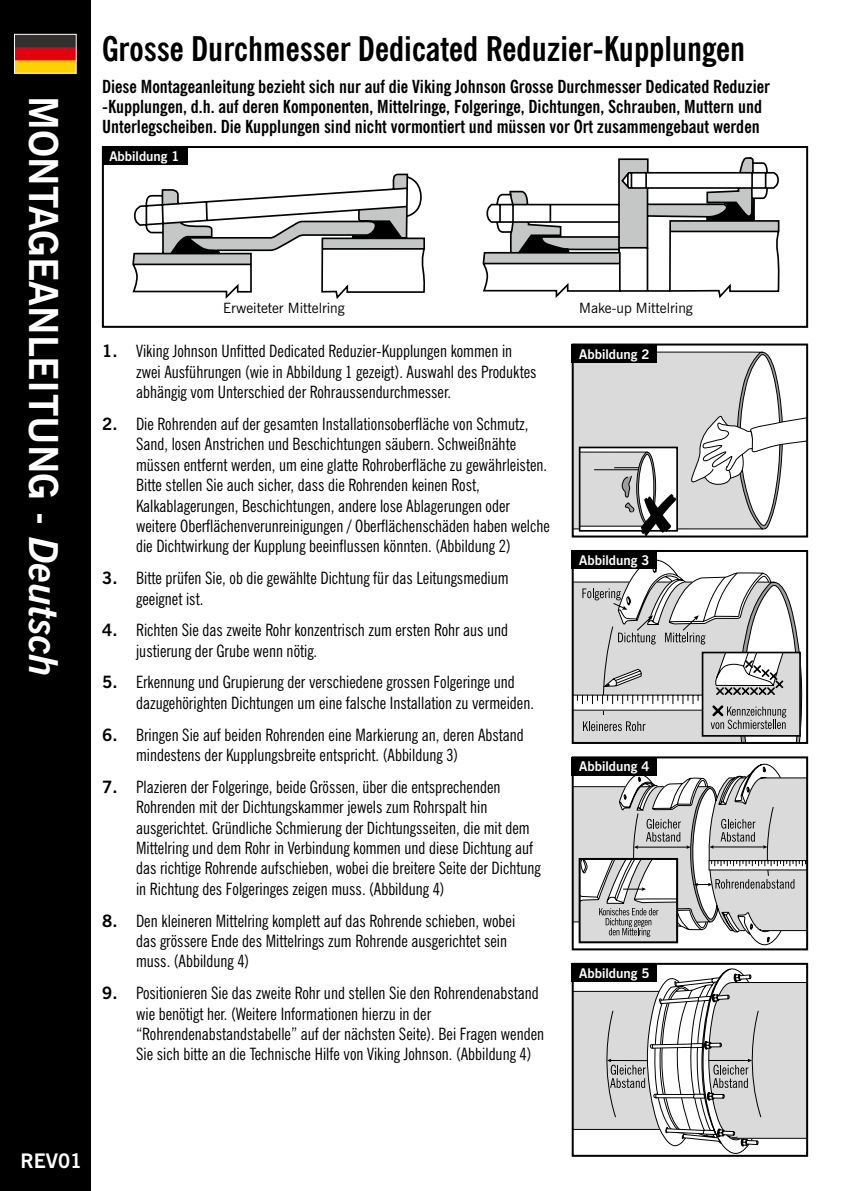
<style>
.page{position:relative;width:842px;height:1191px;background:#fff}
.page>*{position:absolute;margin:0;border:0;box-sizing:border-box;transform-origin:0 0}
.t1{font:700 40px "News Gothic BT";color:#fff}
.t2{font:700 condensed 34px "News Gothic BT";color:#000}
.t3{font:700 20px "News Gothic BT";color:#fff}
.t4{font:700 condensed 18px/20px "News Gothic BT";color:#000}
.t5{font:condensed 17px/20.4px "News Gothic BT";color:#000}
.t6{font:14.2px "News Gothic BT";color:#000}
.t7{font:700 13.4px "News Gothic BT";color:#fff}
.s1{font-style:italic}
.s2{font-weight:700;font-stretch:normal}
</style>
<div class="page">
<svg style="left:575px;top:968px;width:230px;height:185px"></svg>
<div style="left:572px;top:962px;width:236px;height:194px;border:2px solid #000"></div>
<div style="left:572px;top:963px;width:85px;height:19px;background:#000"></div>
<div style="left:572px;top:343px;width:236px;height:194px;border:2px solid #000"></div>
<div style="left:572px;top:344px;width:85px;height:18px;background:#000"></div>
<svg style="left:573px;top:352px;width:234px;height:184px"></svg>
<svg style="left:132px;top:157px;width:647px;height:142px"></svg>
<div style="left:102px;top:146px;width:706px;height:182px;border:2px solid #000"></div>
<div style="left:102px;top:146px;width:85px;height:19px;background:#000"></div>
<div style="left:572px;top:550px;width:236px;height:194px;border:2px solid #000"></div>
<div style="left:572px;top:550px;width:85px;height:19px;background:#000"></div>
<svg style="left:573px;top:559px;width:229px;height:184px"></svg>
<div style="left:702px;top:651px;width:99px;height:85px;border:2px solid #000"></div>
<div style="left:572px;top:756px;width:236px;height:194px;border:2px solid #000"></div>
<div style="left:572px;top:756px;width:85px;height:19px;background:#000"></div>
<svg style="left:573px;top:763px;width:234px;height:182px"></svg>
<div style="left:579px;top:858px;width:99px;height:85px;border:2px solid #000"></div>
<div style="left:0;top:0;width:91px;height:1191px;background:#000"></div>
<svg style="left:16px;top:36px;width:59px;height:36px;background:#b45314"></svg>
<div style="left:14px;top:34px;width:63px;height:40px;border:1px solid #fff"></div>
<h1 class="t1" style="left:68px;top:96px;width:582px;rotate:90deg">MONTAGEANLEITUNG - <span class="s1">Deutsch</span></h1>
<h2 class="t2" style="left:102px;top:28px;width:645px">Grosse Durchmesser Dedicated Reduzier-Kupplungen</h2>
<p class="t4" style="left:102px;top:76px;width:669px">Diese Montageanleitung bezieht sich nur auf die Viking Johnson Grosse Durchmesser Dedicated Reduzier -Kupplungen, d.h. auf deren Komponenten, Mittelringe, Folgeringe, Dichtungen, Schrauben, Muttern und<br>Unterlegscheiben. Die Kupplungen sind nicht vormontiert und müssen vor Ort zusammengebaut werden</p>
<p class="t7" style="left:109px;top:148px;width:72px">Abbildung 1</p>
<p class="t6" style="left:223px;top:300px;width:123px">Erweiteter Mittelring</p>
<p class="t6" style="left:579px;top:300px;width:115px">Make-up Mittelring</p>
<p class="t5" style="left:136px;top:341px;width:402px;text-indent:-34px"><span class="s2">1.</span> Viking Johnson Unfitted Dedicated Reduzier-Kupplungen kommen in zwei Ausführungen (wie in Abbildung 1 gezeigt). Auswahl des Produktes abhängig vom Unterschied der Rohraussendurchmesser.</p>
<p class="t5" style="left:136px;top:413px;width:415px;text-indent:-34px"><span class="s2">2.</span> Die Rohrenden auf der gesamten Installationsoberfläche von Schmutz, Sand, losen Anstrichen und Beschichtungen säubern. Schweißnähte müssen entfernt werden, um eine glatte Rohroberfläche zu gewährleisten.<br>Bitte stellen Sie auch sicher, dass die Rohrenden keinen Rost, Kalkablagerungen, Beschichtungen, andere lose Ablagerungen oder weitere Oberflächenverunreinigungen / Oberflächenschäden haben welche die Dichtwirkung der Kupplung beeinflussen könnten. (Abbildung 2)</p>
<p class="t5" style="left:136px;top:568px;width:374px;text-indent:-34px"><span class="s2">3.</span> Bitte prüfen Sie, ob die gewählte Dichtung für das Leitungsmedium geeignet ist.</p>
<p class="t5" style="left:136px;top:620px;width:374px;text-indent:-34px"><span class="s2">4.</span> Richten Sie das zweite Rohr konzentrisch zum ersten Rohr aus und justierung der Grube wenn nötig.</p>
<p class="t5" style="left:136px;top:672px;width:399px;text-indent:-34px"><span class="s2">5.</span> Erkennung und Grupierung der verschiedene grossen Folgeringe und dazugehörighten Dichtungen um eine falsche Installation zu vermeiden.</p>
<p class="t5" style="left:136px;top:724px;width:389px;text-indent:-34px"><span class="s2">6.</span> Bringen Sie auf beiden Rohrenden eine Markierung an, deren Abstand mindestens der Kupplungsbreite entspricht. (Abbildung 3)</p>
<p class="t5" style="left:136px;top:776px;width:406px;text-indent:-34px"><span class="s2">7.</span> Plazieren der Folgeringe, beide Grössen, über die entsprechenden Rohrenden mit der Dichtungskammer jewels zum Rohrspalt hin ausgerichtet. Gründliche Schmierung der Dichtungsseiten, die mit dem Mittelring und dem Rohr in Verbindung kommen und diese Dichtung auf das richtige Rohrende aufschieben, wobei die breitere Seite der Dichtung in Richtung des Folgeringes zeigen muss. (Abbildung 4)</p>
<p class="t5" style="left:136px;top:910px;width:381px;text-indent:-34px"><span class="s2">8.</span> Den kleineren Mittelring komplett auf das Rohrende schieben, wobei das grössere Ende des Mittelrings zum Rohrende ausgerichtet sein muss. (Abbildung 4)</p>
<p class="t5" style="left:136px;top:982px;width:410px;text-indent:-34px"><span class="s2">9.</span> Positionieren Sie das zweite Rohr und stellen Sie den Rohrendenabstand wie benötigt her. (Weitere Informationen hierzu in der “Rohrendenabstandstabelle” auf der nächsten Seite). Bei Fragen wenden Sie sich bitte an die Technische Hilfe von Viking Johnson. (Abbildung 4)</p>
<p class="t7" style="left:579px;top:345px;width:72px">Abbildung 2</p>
<p class="t7" style="left:579px;top:552px;width:72px">Abbildung 3</p>
<p class="t7" style="left:579px;top:758px;width:72px">Abbildung 4</p>
<p class="t7" style="left:579px;top:965px;width:72px">Abbildung 5</p>
<p class="t3" style="left:20px;top:1149px;width:63px">REV01</p>
</div>
